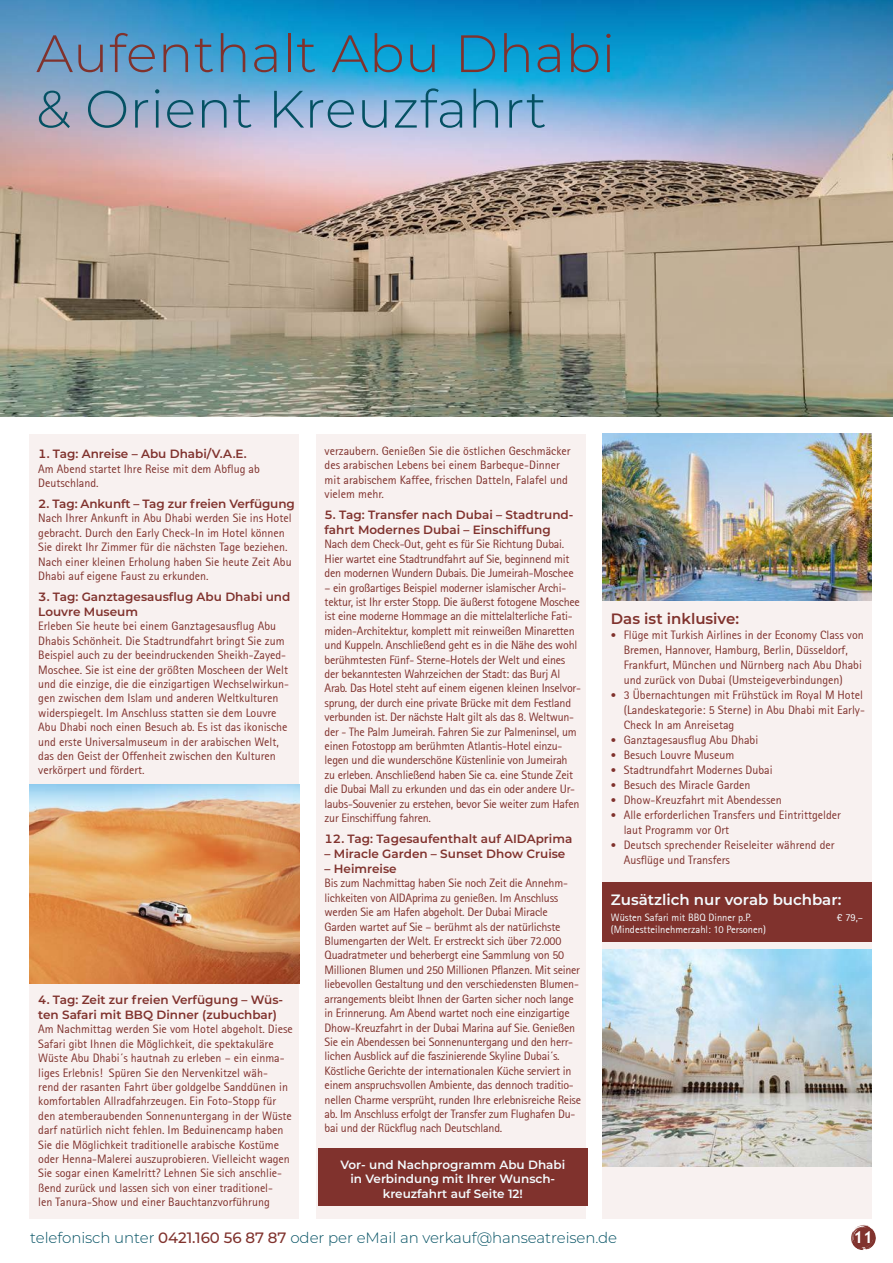
<style>
.page{position:relative;width:893px;height:1263px;background:#fff}
.page>*{position:absolute;margin:0;border:0;box-sizing:border-box;transform-origin:0 0}
.t1{font:300 52.5px "Montserrat";letter-spacing:.01em;color:#80322d}
.t2{font:300 52.5px "Montserrat";letter-spacing:.01em;color:#045163}
.t3{font:700 16.5px "Trebuchet MS";color:#fff}
.t4{font:300 15px "Montserrat";letter-spacing:-.005em;color:#045163}
.t5{font:600 15px "Montserrat";color:#f4fbfe}
.t6{font:600 15px "Montserrat";color:#80322d}
.t7{font:12px/14.4px "Rotis Sans Serif";color:#80322d}
.t8{font:12px/14.4px "Rotis Sans Serif";letter-spacing:-.02em;color:#80322d}
.t9{font:600 12px/15px "Montserrat";color:#80322d}
.t10{font:600 12px/14.4px "Montserrat";color:#f4fbfe;text-align:center}
.t11{font:10.5px "Rotis Sans Serif";color:#f4fbfe}
.s1{font-size:10.8px}
.s2{font-weight:500;color:#80322d}
</style>
<div class="page">
<svg style="left:851px;top:1225px;width:25px;height:25px"></svg>
<div style="left:853px;top:1227px;width:20px;height:20px;background:#81332e;border-radius:50%"></div>
<img style="left:0;top:0;width:893px;height:417px">
<div style="left:602px;top:434px;width:270px;height:784px;background:#f8f1f0"></div>
<div style="left:316px;top:434px;width:269px;height:784px;background:#f8f1f0"></div>
<div style="left:30px;top:434px;width:269px;height:784px;background:#f8f1f0"></div>
<img style="left:30px;top:784px;width:269px;height:199px">
<img style="left:602px;top:950px;width:270px;height:217px">
<img style="left:602px;top:434px;width:270px;height:167px">
<div style="left:602px;top:882px;width:270px;height:59px;background:#80322d"></div>
<div style="left:318px;top:1149px;width:269px;height:57px;background:#80322d"></div>
<h1 class="t1" style="left:36px;top:18px;width:581px">Aufenthalt Abu Dhabi</h1>
<h1 class="t2" style="left:36px;top:73px;width:512px">&amp; Orient Kreuzfahrt</h1>
<p class="t9" style="left:38px;top:446px;width:210px">1. Tag: Anreise – Abu Dhabi/V.A.E.</p>
<p class="t7" style="left:38px;top:461px;width:223px">Am Abend startet Ihre Reise mit dem Abflug ab<br>Deutschland.</p>
<p class="t9" style="left:38px;top:496px;width:258px">2. Tag: Ankunft – Tag zur freien Verfügung</p>
<p class="t7" style="left:38px;top:511px;width:255px">Nach Ihrer Ankunft in Abu Dhabi werden Sie ins Hotel gebracht. Durch den Early Check-In im Hotel können Sie direkt Ihr Zimmer für die nächsten Tage beziehen.<br>Nach einer kleinen Erholung haben Sie heute Zeit Abu Dhabi auf eigene Faust zu erkunden.</p>
<p class="t9" style="left:38px;top:589px;width:254px">3. Tag: Ganztagesausflug Abu Dhabi und<br>Louvre Museum</p>
<p class="t7" style="left:38px;top:619px;width:252px">Erleben Sie heute bei einem Ganztagesausflug Abu Dhabis Schönheit. Die Stadtrundfahrt bringt Sie zum Beispiel auch zu der beeindruckenden Sheikh-Zayed-Moschee. Sie ist eine der größten Moscheen der Welt und die einzige, die die einzigartigen Wechselwirkun&shy;gen zwischen dem Islam und anderen Weltkulturen widerspiegelt. Im Anschluss statten sie dem Louvre Abu Dhabi noch einen Besuch ab. Es ist das ikonische und erste Universalmuseum in der arabischen Welt, das den Geist der Offenheit zwischen den Kulturen verkörpert und fördert.</p>
<p class="t9" style="left:38px;top:991px;width:246px">4. Tag: Zeit zur freien Verfügung – Wüs&shy;ten Safari mit BBQ Dinner (zubuchbar)</p>
<p class="t7" style="left:38px;top:1022px;width:256px">Am Nachmittag werden Sie vom Hotel abgeholt. Diese Safari gibt Ihnen die Möglichkeit, die spektakuläre Wüste Abu Dhabi´s hautnah zu erleben – ein einma&shy;liges Erlebnis! Spüren Sie den Nervenkitzel wäh-<br>rend der rasanten Fahrt über goldgelbe Sanddünen in komfortablen Allradfahrzeugen. Ein Foto-Stopp für den atemberaubenden Sonnenuntergang in der Wüste darf natürlich nicht fehlen. Im Beduinencamp haben Sie die Möglichkeit traditionelle arabische Kostüme oder Henna-Malerei auszuprobieren. Vielleicht wagen Sie sogar einen Kamelritt? Lehnen Sie sich anschlie&shy;ßend zurück und lassen sich von einer traditionel-<br>len Tanura-Show und einer Bauchtanzvorführung</p>
<p class="t7" style="left:325px;top:443px;width:247px">verzaubern. Genießen Sie die östlichen Geschmäcker des arabischen Lebens bei einem Barbeque-Dinner mit arabischem Kaffee, frischen Datteln, Falafel und vielem mehr.</p>
<p class="t9" style="left:325px;top:507px;width:250px">5. Tag: Transfer nach Dubai – Stadtrund&shy;fahrt Modernes Dubai – Einschiffung</p>
<p class="t8" style="left:325px;top:537px;width:251px">Nach dem Check-Out, geht es für Sie Richtung Dubai.<br>Hier wartet eine Stadtrundfahrt auf Sie, beginnend mit den modernen Wundern Dubais. Die Jumeirah-Moschee</p>
<p class="t8" style="left:325px;top:580px;width:258px">– ein großartiges Beispiel moderner islamischer Archi&shy;tektur, ist Ihr erster Stopp. Die äußerst fotogene Moschee ist eine moderne Hommage an die mittelalterliche Fati&shy;miden-Architektur, komplett mit reinweißen Minaretten und Kuppeln. Anschließend geht es in die Nähe des wohl berühmtesten Fünf- Sterne-Hotels der Welt und eines der bekanntesten Wahrzeichen der Stadt: das Burj Al Arab. Das Hotel steht auf einem eigenen kleinen Inselvor&shy;sprung, der durch eine private Brücke mit dem Festland verbunden ist. Der nächste Halt gilt als das 8. Weltwun&shy;der - The Palm Jumeirah. Fahren Sie zur Palmeninsel, um einen Fotostopp am berühmten Atlantis-Hotel einzu&shy;legen und die wunderschöne Küstenlinie von Jumeirah zu erleben. Anschließend haben Sie ca. eine Stunde Zeit die Dubai Mall zu erkunden und das ein oder andere Ur&shy;laubs-Souvenier zu erstehen, bevor Sie weiter zum Hafen zur Einschiffung fahren.</p>
<p class="t9" style="left:325px;top:831px;width:249px">12. Tag: Tagesaufenthalt auf AIDAprima</p>
<p class="t9" style="left:325px;top:846px;width:242px">– Miracle Garden – Sunset Dhow Cruise</p>
<p class="t9" style="left:325px;top:861px;width:74px">– Heimreise</p>
<p class="t8" style="left:325px;top:876px;width:258px">Bis zum Nachmittag haben Sie noch Zeit die Annehm&shy;lichkeiten von AIDAprima zu genießen. Im Anschluss werden Sie am Hafen abgeholt. Der Dubai Miracle Garden wartet auf Sie – berühmt als der natürlichste Blumengarten der Welt. Er erstreckt sich über 72.000<br>Quadratmeter und beherbergt eine Sammlung von 50<br>Millionen Blumen und 250 Millionen Pflanzen. Mit seiner liebevollen Gestaltung und den verschiedensten Blumen&shy;arrangements bleibt Ihnen der Garten sicher noch lange in Erinnerung. Am Abend wartet noch eine einzigartige Dhow-Kreuzfahrt in der Dubai Marina auf Sie. Genießen Sie ein Abendessen bei Sonnenuntergang und den herr&shy;lichen Ausblick auf die faszinierende Skyline Dubai´s.<br>Köstliche Gerichte der internationalen Küche serviert in einem anspruchsvollen Ambiente, das dennoch traditio&shy;nellen Charme versprüht, runden Ihre erlebnisreiche Reise ab. Im Anschluss erfolgt der Transfer zum Flughafen Du&shy;bai und der Rückflug nach Deutschland.</p>
<p class="t10" style="left:340px;top:1157px;width:226px">Vor- und Nachprogramm Abu Dhabi in Verbindung mit Ihrer Wunsch&shy;kreuzfahrt auf Seite 12!</p>
<p class="t6" style="left:611px;top:608px;width:130px">Das ist inklusive:</p>
<p class="t7" style="left:624px;top:627px;width:242px;line-height:15px;text-indent:-13px"><span class="s1">•</span> Flüge mit Turkish Airlines in der Economy Class von Bremen, Hannover, Hamburg, Berlin, Düsseldorf, Frankfurt, München und Nürnberg nach Abu Dhabi und zurück von Dubai (Umsteigeverbindungen)</p>
<p class="t7" style="left:624px;top:687px;width:243px;line-height:15px;text-indent:-13px"><span class="s1">•</span> 3 Übernachtungen mit Frühstück im Royal M Hotel (Landeskategorie: 5 Sterne) in Abu Dhabi mit Early-<br>Check In am Anreisetag</p>
<p class="t7" style="left:611px;top:732px;width:149px"><span class="s1">•</span> Ganztagesausflug Abu Dhabi</p>
<p class="t7" style="left:611px;top:747px;width:125px"><span class="s1">•</span> Besuch Louvre Museum</p>
<p class="t7" style="left:611px;top:762px;width:163px"><span class="s1">•</span> Stadtrundfahrt Modernes Dubai</p>
<p class="t7" style="left:611px;top:777px;width:141px"><span class="s1">•</span> Besuch des Miracle Garden</p>
<p class="t7" style="left:611px;top:792px;width:172px"><span class="s1">•</span> Dhow-Kreuzfahrt mit Abendessen</p>
<p class="t7" style="left:624px;top:807px;width:219px;line-height:15px;text-indent:-13px"><span class="s1">•</span> Alle erforderlichen Transfers und Eintrittgelder laut Programm vor Ort</p>
<p class="t7" style="left:624px;top:837px;width:213px;line-height:15px;text-indent:-13px"><span class="s1">•</span> Deutsch sprechender Reiseleiter während der<br>Ausflüge und Transfers</p>
<p class="t5" style="left:611px;top:889px;width:232px">Zusätzlich nur vorab buchbar:</p>
<p class="t11" style="left:611px;top:911px;width:143px">Wüsten Safari mit BBQ Dinner p.P.</p>
<p class="t11" style="left:837px;top:911px;width:28px">€ 79,–</p>
<p class="t11" style="left:611px;top:923px;width:157px">(Mindestteilnehmerzahl: 10 Personen)</p>
<p class="t4" style="left:30px;top:1227px;width:588px">telefonisch unter <span class="s2">0421.160 56 87 87</span> oder per eMail an verkauf@hanseatreisen.de</p>
<h2 class="t3" style="left:853px;top:1227px;width:21px">11</h2>
</div>
